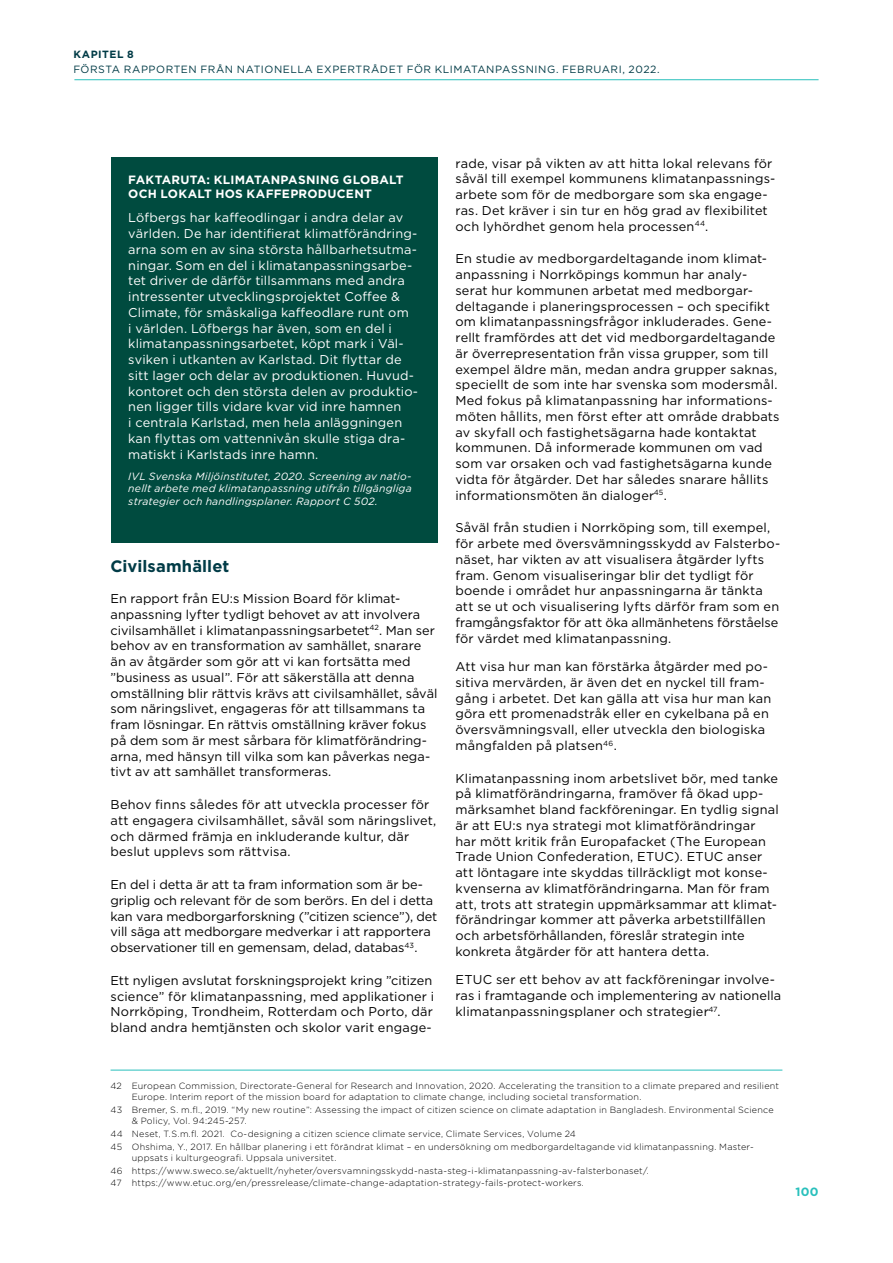
<style>
.page{position:relative;width:893px;height:1263px;background:#fff}
.page>*{position:absolute;margin:0;border:0;box-sizing:border-box;transform-origin:0 0}
.t1{font:700 16.5px "Gotham";letter-spacing:.005em;color:#003b46}
.t2{font:12.75px/15.8px "Gotham";letter-spacing:.01em;color:#000}
.t3{font:12.75px/15.8px "Gotham";letter-spacing:.015em;color:#fff}
.t4{font:700 12px/14.4px "Gotham";letter-spacing:.02em;color:#fff}
.t5{font:700 12px "Gotham";color:#29c0bc}
.t6{font:italic 10.5px/12.6px "Gotham";letter-spacing:.02em;color:#fff;text-align:justify}
.t7{font:10.5px "Gotham";letter-spacing:.05em;color:#003b46}
.t8{font:700 10.5px "Gotham";letter-spacing:.05em;color:#003b46}
.t9{font:300 9px/12.9px "Gotham";letter-spacing:.025em;color:#000}
</style>
<div class="page">
<hr style="left:74px;top:79px;width:745px;height:1px;background:#29c0bc">
<hr style="left:111px;top:1070px;width:671px;height:1px;background:#29c0bc">
<div style="left:111px;top:157px;width:326px;height:385px;background:#004b3f"></div>
<p class="t8" style="left:73px;top:47px;width:62px">KAPITEL 8</p>
<p class="t7" style="left:73px;top:63px;width:588px">FÖRSTA RAPPORTEN FRÅN NATIONELLA EXPERTRÅDET FÖR KLIMATANPASSNING. FEBRUARI, 2022.</p>
<p class="t4" style="left:128px;top:172px;width:277px">FAKTARUTA: KLIMATANPASNING GLOBALT<br>OCH LOKALT HOS KAFFEPRODUCENT</p>
<p class="t3" style="left:128px;top:210px;width:291px">Löfbergs har kaffeodlingar i andra delar av världen. De har identifierat klimatförändring&shy;arna som en av sina största hållbarhetsutma&shy;ningar. Som en del i klimatanpassningsarbe&shy;tet driver de därför tillsammans med andra intressenter utvecklingsprojektet Coffee &amp; Climate, för småskaliga kaffeodlare runt om<br>i världen. Löfbergs har även, som en del i klimatanpassningsarbetet, köpt mark i Väl&shy;sviken i utkanten av Karlstad. Dit flyttar de sitt lager och delar av produktionen. Huvud&shy;kontoret och den största delen av produktio&shy;nen ligger tills vidare kvar vid inre hamnen<br>i centrala Karlstad, men hela anläggningen kan flyttas om vattennivån skulle stiga dra&shy;matiskt i Karlstads inre hamn.</p>
<p class="t6" style="left:128px;top:469px;width:285px">IVL Svenska Miljöinstitutet, 2020. Screening av natio&shy;nellt arbete med klimatanpassning utifrån tillgängliga strategier och handlingsplaner. Rapport C 502.</p>
<p class="t1" style="left:111px;top:556px;width:120px">Civilsamhället</p>
<p class="t2" style="left:111px;top:590px;width:328px">En rapport från EU:s Mission Board för klimat&shy;anpassning lyfter tydligt behovet av att involvera civilsamhället i klimatanpassningsarbetet<sup>42</sup>. Man ser behov av en transformation av samhället, snarare än av åtgärder som gör att vi kan fortsätta med ”business as usual”. För att säkerställa att denna omställning blir rättvis krävs att civilsamhället, såväl som näringslivet, engageras för att tillsammans ta fram lösningar. En rättvis omställning kräver fokus på dem som är mest sårbara för klimatförändring&shy;arna, med hänsyn till vilka som kan påverkas nega&shy;tivt av att samhället transformeras.</p>
<p class="t2" style="left:111px;top:796px;width:327px">Behov finns således för att utveckla processer för att engagera civilsamhället, såväl som näringslivet, och därmed främja en inkluderande kultur, där beslut upplevs som rättvisa.</p>
<p class="t2" style="left:111px;top:876px;width:328px">En del i detta är att ta fram information som är be&shy;griplig och relevant för de som berörs. En del i detta kan vara medborgarforskning (”citizen science”), det vill säga att medborgare medverkar i att rapportera observationer till en gemensam, delad, databas<sup>43</sup>.</p>
<p class="t2" style="left:111px;top:972px;width:325px">Ett nyligen avslutat forskningsprojekt kring ”citizen science” för klimatanpassning, med applikationer i Norrköping, Trondheim, Rotterdam och Porto, där bland andra hemtjänsten och skolor varit engage-</p>
<p class="t2" style="left:455px;top:155px;width:321px">rade, visar på vikten av att hitta lokal relevans för såväl till exempel kommunens klimatanpassnings&shy;arbete som för de medborgare som ska engage&shy;ras. Det kräver i sin tur en hög grad av flexibilitet och lyhördhet genom hela processen<sup>44</sup>.</p>
<p class="t2" style="left:455px;top:251px;width:326px">En studie av medborgardeltagande inom klimat&shy;anpassning i Norrköpings kommun har analy&shy;serat hur kommunen arbetat med medborgar&shy;deltagande i planeringsprocessen – och specifikt om klimatanpassningsfrågor inkluderades. Gene&shy;rellt framfördes att det vid medborgardeltagande är överrepresentation från vissa grupper, som till exempel äldre män, medan andra grupper saknas, speciellt de som inte har svenska som modersmål.<br>Med fokus på klimatanpassning har informations&shy;möten hållits, men först efter att område drabbats av skyfall och fastighetsägarna hade kontaktat kommunen. Då informerade kommunen om vad som var orsaken och vad fastighetsägarna kunde vidta för åtgärder. Det har således snarare hållits informationsmöten än dialoger<sup>45</sup>.</p>
<p class="t2" style="left:455px;top:520px;width:326px">Såväl från studien i Norrköping som, till exempel, för arbete med översvämningsskydd av Falsterbo&shy;näset, har vikten av att visualisera åtgärder lyfts fram. Genom visualiseringar blir det tydligt för boende i området hur anpassningarna är tänkta att se ut och visualisering lyfts därför fram som en framgångsfaktor för att öka allmänhetens förståelse för värdet med klimatanpassning.</p>
<p class="t2" style="left:455px;top:658px;width:317px">Att visa hur man kan förstärka åtgärder med po&shy;sitiva mervärden, är även det en nyckel till fram&shy;gång i arbetet. Det kan gälla att visa hur man kan göra ett promenadstråk eller en cykelbana på en översvämningsvall, eller utveckla den biologiska mångfalden på platsen<sup>46</sup>.</p>
<p class="t2" style="left:455px;top:770px;width:325px">Klimatanpassning inom arbetslivet bör, med tanke på klimatförändringarna, framöver få ökad upp&shy;märksamhet bland fackföreningar. En tydlig signal är att EU:s nya strategi mot klimatförändringar har mött kritik från Europafacket (The European Trade Union Confederation, ETUC). ETUC anser att löntagare inte skyddas tillräckligt mot konse&shy;kvenserna av klimatförändringarna. Man för fram att, trots att strategin uppmärksammar att klimat&shy;förändringar kommer att påverka arbetstillfällen och arbetsförhållanden, föreslår strategin inte konkreta åtgärder för att hantera detta.</p>
<p class="t2" style="left:455px;top:972px;width:327px">ETUC ser ett behov av att fackföreningar involve&shy;ras i framtagande och implementering av nationella klimatanpassningsplaner och strategier<sup>47</sup>.</p>
<p class="t9" style="left:132px;top:1080px;width:649px;line-height:10.8px;text-indent:-21px">42 European Commission, Directorate-General for Research and Innovation, 2020. Accelerating the transition to a climate prepared and resilient<br>Europe. Interim report of the mission board for adaptation to climate change, including societal transformation.</p>
<p class="t9" style="left:132px;top:1104px;width:643px;line-height:10.8px;text-indent:-21px">43 Bremer, S. m.fl., 2019. “My new routine”: Assessing the impact of citizen science on climate adaptation in Bangladesh. Environmental Science &amp; Policy, Vol. 94:245-257.</p>
<p class="t9" style="left:111px;top:1127px;width:643px">44 Neset, T.S.m.fl. 2021. Co-designing a citizen science climate service, Climate Services, Volume 24<br>45 Ohshima, Y., 2017. En hållbar planering i ett förändrat klimat – en undersökning om medborgardeltagande vid klimatanpassning. Master-</p>
<p class="t9" style="left:111px;top:1151px;width:540px;text-indent:21px">uppsats i kulturgeografi. Uppsala universitet.<br>46 https://www.sweco.se/aktuellt/nyheter/oversvamningsskydd-nasta-steg-i-klimatanpassning-av-falsterbonaset/.<br>47 https://www.etuc.org/en/pressrelease/climate-change-adaptation-strategy-fails-protect-workers.</p>
<p class="t5" style="left:795px;top:1184px;width:25px">100</p>
</div>
